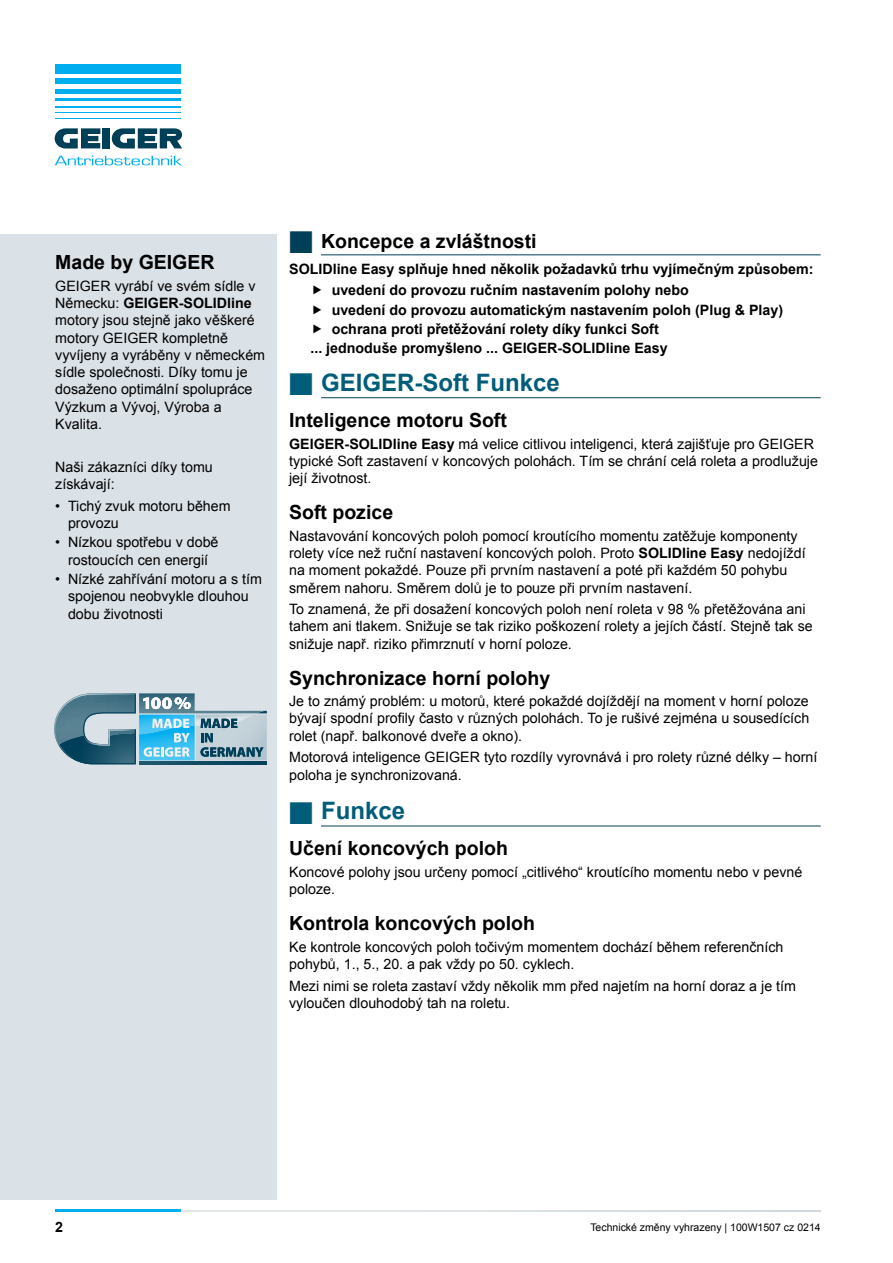
<style>
.page{position:relative;width:893px;height:1263px;background:#fff}
.page>*{position:absolute;margin:0;border:0;box-sizing:border-box;transform-origin:0 0}
.t1{font:700 24px "Arial";color:#005d79}
.t2{font:700 19.5px "Arial";color:#000}
.t3{font:14.25px/17.2px "Arial";color:#000}
.t4{font:700 14.25px/21.5px "Arial";color:#000}
.t5{font:10.5px "Arial";color:#000}
.s1{font-weight:700}
.s2{color:#003f58}
</style>
<div class="page">
<hr style="left:55px;top:1210px;width:126px;height:2px;background:#00aeef">
<div style="left:102px;top:128px;width:8px;height:20px;background:#003f58"></div>
<svg style="left:55px;top:128px;width:45px;height:20px"></svg>
<svg style="left:112px;top:128px;width:70px;height:20px"></svg>
<div style="left:55px;top:64px;width:126px;height:9px;background:#00aeef"></div>
<hr style="left:55px;top:106px;width:126px;height:1px;background:#00aeef">
<hr style="left:55px;top:112px;width:126px;height:1px;background:#00aeef">
<hr style="left:55px;top:118px;width:126px;height:1px;background:#00aeef">
<div style="left:55px;top:78px;width:126px;height:6px;background:#00aeef"></div>
<div style="left:55px;top:89px;width:126px;height:5px;background:#00aeef"></div>
<hr style="left:55px;top:99px;width:126px;height:2px;background:#00aeef">
<svg style="left:55px;top:156px;width:127px;height:9px"></svg>
<div style="left:0;top:234px;width:276px;height:965px;background:#dae1e7"></div>
<hr style="left:321px;top:254px;width:500px;height:1px;background:#003f58">
<hr style="left:321px;top:397px;width:500px;height:1px;background:#003f58">
<hr style="left:321px;top:826px;width:500px;height:1px;background:#003f58">
<svg style="left:54px;top:693px;width:213px;height:71px"></svg>
<h2 class="t2" style="left:55px;top:250px;width:161px">Made by GEIGER</h2>
<p class="t3" style="left:55px;top:277px;width:211px">GEIGER vyrábí ve svém sídle v<br>Německu: <span class="s1">GEIGER-SOLIDline </span>motory jsou stejně jako věškeré motory GEIGER kompletně vyvíjeny a vyráběny v německém sídle společnosti. Díky tomu je dosaženo optimální spolupráce<br>Výzkum a Vývoj, Výroba a<br>Kvalita.</p>
<p class="t3" style="left:55px;top:458px;width:159px">Naši zákazníci díky tomu získávají:</p>
<p class="t3" style="left:68px;top:497px;width:164px;text-indent:-13px">• Tichý zvuk motoru během provozu</p>
<p class="t3" style="left:55px;top:534px;width:165px;text-align:center">• Nízkou spotřebu v době rostoucích cen energií</p>
<p class="t3" style="left:68px;top:570px;width:196px;text-indent:-13px">• Nízké zahřívání motoru a s tím spojenou neobvykle dlouhou dobu životnosti</p>
<h2 class="t2" style="left:289px;top:228px;width:249px"><span class="s2">■</span> Koncepce a zvláštnosti</h2>
<p class="t4" style="left:332px;top:258px;width:483px;text-indent:-43px">SOLIDline Easy splňuje hned několik požadavků trhu vyjímečným způsobem: uvedení do provozu ručním nastavením polohy nebo</p>
<p class="t4" style="left:332px;top:299px;width:453px">uvedení do provozu automatickým nastavením poloh (Plug &amp; Play)</p>
<p class="t4" style="left:332px;top:319px;width:329px">ochrana proti přetěžování rolety díky funkci Soft</p>
<p class="t4" style="left:310px;top:338px;width:359px">... jednoduše promyšleno ... GEIGER-SOLIDline Easy</p>
<h1 class="t1" style="left:289px;top:367px;width:272px">■ GEIGER-Soft Funkce</h1>
<h2 class="t2" style="left:289px;top:407px;width:219px">Inteligence motoru Soft</h2>
<p class="t3" style="left:289px;top:435px;width:530px"><span class="s1">GEIGER-SOLIDline Easy</span> má velice citlivou inteligenci, která zajišťuje pro GEIGER typické Soft zastavení v koncových polohách. Tím se chrání celá roleta a prodlužuje její životnost.</p>
<h2 class="t2" style="left:289px;top:500px;width:106px">Soft pozice</h2>
<p class="t3" style="left:289px;top:527px;width:518px">Nastavování koncových poloh pomocí kroutícího momentu zatěžuje komponenty rolety více než ruční nastavení koncových poloh. Proto <span class="s1">SOLIDline Easy</span> nedojíždí na moment pokaždé. Pouze při prvním nastavení a poté při každém 50 pohybu směrem nahoru. Směrem dolů je to pouze při prvním nastavení.</p>
<p class="t3" style="left:289px;top:601px;width:525px">To znamená, že při dosažení koncových poloh není roleta v 98 % přetěžována ani tahem ani tlakem. Snižuje se tak riziko poškození rolety a jejích částí. Stejně tak se snižuje např. riziko přimrznutí v horní poloze.</p>
<h2 class="t2" style="left:289px;top:665px;width:263px">Synchronizace horní polohy</h2>
<p class="t3" style="left:289px;top:693px;width:522px;text-align:justify">Je to známý problém: u motorů, které pokaždé dojíždějí na moment v horní poloze bývají spodní profily často v různých polohách. To je rušivé zejména u sousedících rolet (např. balkonové dveře a okno).</p>
<p class="t3" style="left:289px;top:749px;width:530px">Motorová inteligence GEIGER tyto rozdíly vyrovnává i pro rolety různé délky – horní poloha je synchronizovaná.</p>
<h1 class="t1" style="left:289px;top:795px;width:117px">■ Funkce</h1>
<h2 class="t2" style="left:289px;top:836px;width:220px">Učení koncových poloh</h2>
<p class="t3" style="left:289px;top:863px;width:515px">Koncové polohy jsou určeny pomocí „citlivého“ kroutícího momentu nebo v pevné poloze.</p>
<h2 class="t2" style="left:289px;top:911px;width:247px">Kontrola koncových poloh</h2>
<p class="t3" style="left:289px;top:938px;width:496px">Ke kontrole koncových poloh točivým momentem dochází během referenčních pohybů, 1., 5., 20. a pak vždy po 50. cyklech.</p>
<p class="t3" style="left:289px;top:977px;width:508px">Mezi nimi se roleta zastaví vždy několik mm před najetím na horní doraz a je tím vyloučen dlouhodobý tah na roletu.</p>
<p class="t4" style="left:55px;top:1217px;width:9px">2</p>
<p class="t5" style="left:590px;top:1220px;width:232px">Technické změny vyhrazeny | 100W1507 cz 0214</p>
</div>
